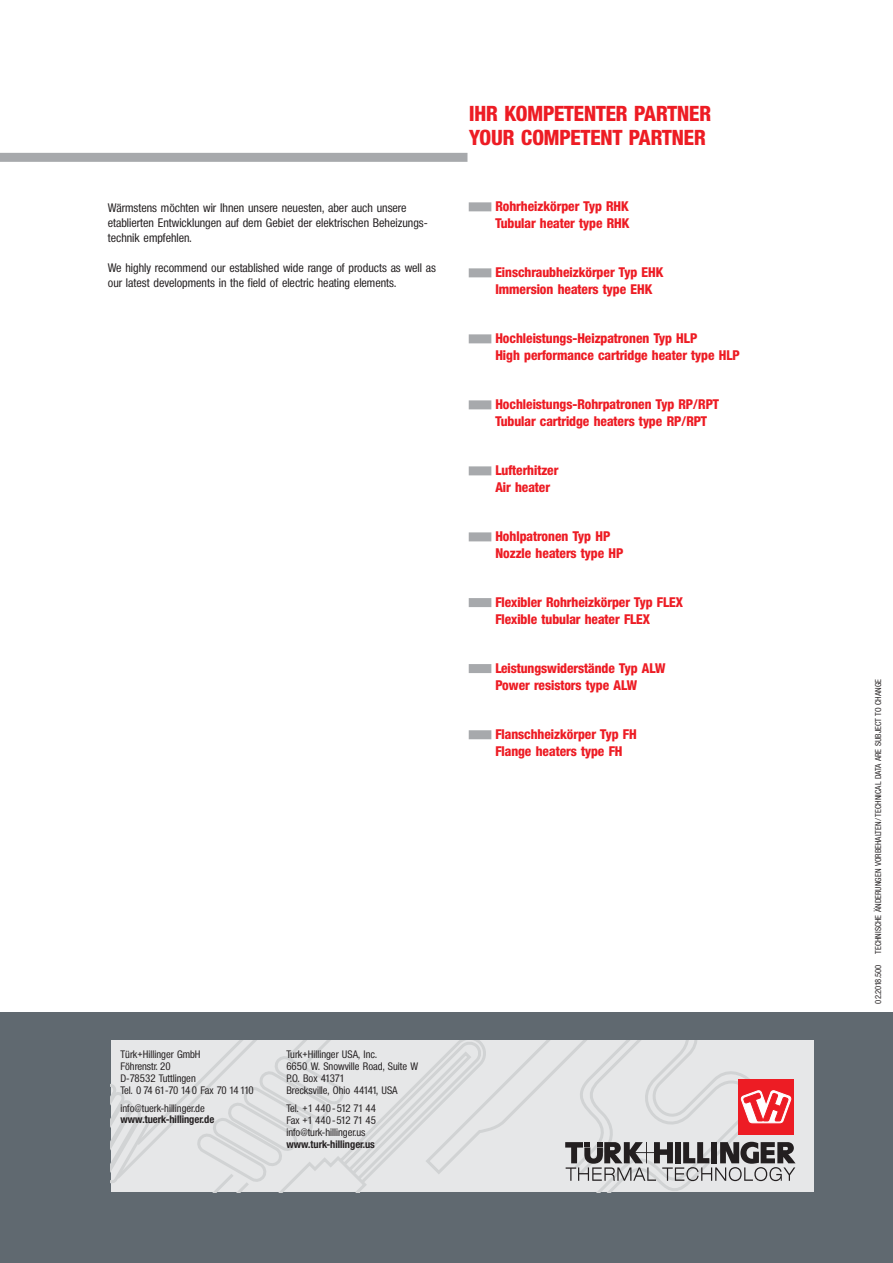
<style>
.page{position:relative;width:893px;height:1263px;background:#fff}
.page>*{position:absolute;margin:0;border:0;box-sizing:border-box;transform-origin:0 0}
.t1{font:800 21px/24px "Colnova";color:#ed1c24}
.t2{font:800 13.5px/16.5px "Colnova";color:#ed1c24}
.t3{font:500 12px/15px "Colnova";color:#231f20}
.t4{font:500 10.5px/11.9px "Colnova";color:#231f20}
.t5{font:700 10.5px "Colnova";color:#231f20}
.t6{font:500 8.25px "Colnova";color:#231f20}
</style>
<div class="page">
<div style="left:0;top:1012px;width:893px;height:251px;background:#606970"></div>
<div style="left:111px;top:1040px;width:702px;height:152px;background:#e6e7e8"></div>
<div style="left:469px;top:202px;width:22px;height:9px;background:#a7a9ac"></div>
<div style="left:469px;top:268px;width:22px;height:9px;background:#a7a9ac"></div>
<div style="left:469px;top:334px;width:22px;height:9px;background:#a7a9ac"></div>
<div style="left:469px;top:400px;width:22px;height:9px;background:#a7a9ac"></div>
<div style="left:469px;top:466px;width:22px;height:9px;background:#a7a9ac"></div>
<div style="left:469px;top:532px;width:22px;height:9px;background:#a7a9ac"></div>
<div style="left:469px;top:598px;width:22px;height:9px;background:#a7a9ac"></div>
<div style="left:469px;top:664px;width:22px;height:9px;background:#a7a9ac"></div>
<div style="left:469px;top:730px;width:22px;height:9px;background:#a7a9ac"></div>
<div style="left:0;top:153px;width:467px;height:9px;background:#a7a9ac"></div>
<svg style="left:111px;top:1040px;width:684px;height:152px"></svg>
<p class="t3" style="left:108px;top:201px;width:321px">Wärmstens möchten wir Ihnen unsere neuesten, aber auch unsere etablierten Entwicklungen auf dem Gebiet der elektrischen Behei zungs - technik empfehlen.</p>
<p class="t3" style="left:108px;top:261px;width:330px">We highly recommend our established wide range of products as well as our latest developments in the field of electric heating elements.</p>
<h1 class="t1" style="left:469px;top:103px;width:244px">IHR KOMPETENTER PARTNER<br>YOUR COMPETENT PARTNER</h1>
<p class="t2" style="left:495px;top:199px;width:136px">Rohrheizkörper Typ RHK<br>Tubular heater type RHK</p>
<p class="t2" style="left:495px;top:265px;width:169px">Einschraubheizkörper Typ EHK<br>Immersion heaters type EHK</p>
<p class="t2" style="left:495px;top:331px;width:246px">Hochleistungs-Heizpatronen Typ HLP<br>High performance cartridge heater type HLP</p>
<p class="t2" style="left:495px;top:397px;width:225px">Hochleistungs-Rohrpatronen Typ RP/RPT<br>Tubular cartridge heaters type RP/RPT</p>
<p class="t2" style="left:495px;top:463px;width:64px">Lufterhitzer<br>Air heater</p>
<p class="t2" style="left:495px;top:529px;width:129px">Hohlpatronen Typ HP<br>Nozzle heaters type HP</p>
<p class="t2" style="left:495px;top:595px;width:189px">Flexibler Rohrheizkörper Typ FLEX<br>Flexible tubular heater FLEX</p>
<p class="t2" style="left:495px;top:661px;width:172px">Leistungswiderstände Typ ALW<br>Power resistors type ALW</p>
<p class="t2" style="left:495px;top:727px;width:143px">Flanschheizkörper Typ FH<br>Flange heaters type FH</p>
<p class="t4" style="left:121px;top:1050px;width:135px">Türk+Hillinger GmbH<br>Föhrenstr. 20<br>D-78532 Tuttlingen<br>Tel. 0 74 61-70 140 Fax 70 14110</p>
<p class="t4" style="left:121px;top:1103px;width:86px">info@tuerk-hillinger.de</p>
<p class="t5" style="left:121px;top:1116px;width:95px">www.tuerk-hillinger.de</p>
<p class="t4" style="left:286px;top:1050px;width:133px">Turk+Hillinger USA, Inc.<br>6650 W. Snowville Road, Suite W<br>P.O. Box 41371<br>Brecksville, Ohio 44141, USA</p>
<p class="t4" style="left:286px;top:1103px;width:91px;text-align:justify">Tel. +1 440-512 71 44<br>Fax +1 440-512 71 45 info@turk-hillinger.us</p>
<p class="t5" style="left:286px;top:1140px;width:90px">www.turk-hillinger.us</p>
<p class="t6" style="left:875px;top:954px;width:276px;rotate:-90deg">TECHNISCHE ÄNDERUNGEN VORBEHALTEN/TECHNICAL DATA ARE SUBJECT TO CHANGE</p>
<p class="t6" style="left:875px;top:1003px;width:41px;rotate:-90deg">02.2018.500</p>
</div>
